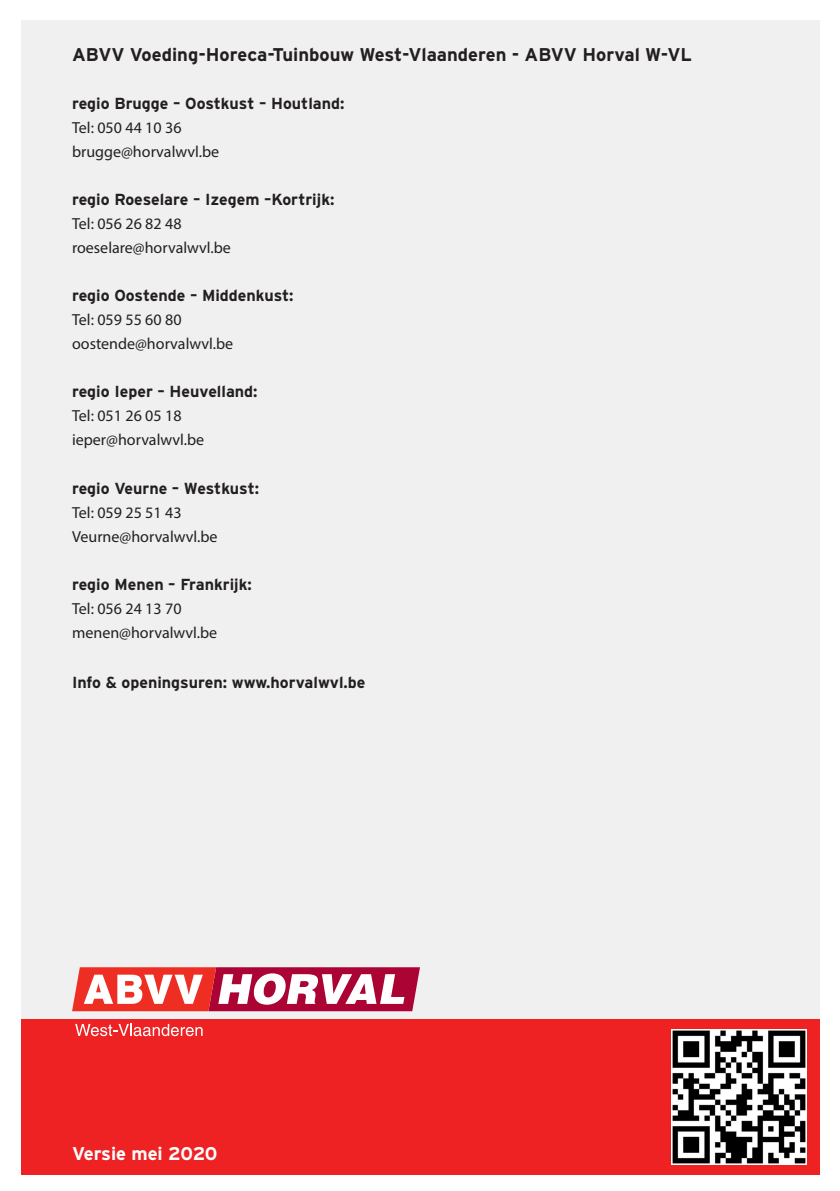
<style>
.page{position:relative;width:840px;height:1191px;background:#fff}
.page>*{position:absolute;margin:0;border:0;box-sizing:border-box;transform-origin:0 0}
.t1{font:700 18.4px "Interstate";color:#231f20}
.t2{font:700 18.4px "Interstate";letter-spacing:-.01em;color:#fff}
.t3{font:16px "Myriad Pro";color:#231f20}
.t4{font:700 16px "Interstate";color:#231f20}
</style>
<div class="page">
<div style="left:21px;top:21px;width:797px;height:1136px;background:#f0f0f0"></div>
<div style="left:21px;top:1019px;width:797px;height:155px;background:#ee2123"></div>
<svg style="left:72px;top:967px;width:348px;height:44px"></svg>
<svg style="left:75px;top:1024px;width:127px;height:12px"></svg>
<img style="left:671px;top:1029px;width:135px;height:135px">
<p class="t1" style="left:72px;top:45px;width:621px">ABVV Voeding-Horeca-Tuinbouw West-Vlaanderen - ABVV Horval W-VL</p>
<p class="t4" style="left:72px;top:95px;width:274px">regio Brugge – Oostkust – Houtland:</p>
<p class="t3" style="left:72px;top:118px;width:111px">Tel: 050 44 10 36</p>
<p class="t3" style="left:72px;top:142px;width:148px">brugge@horvalwvl.be</p>
<p class="t4" style="left:72px;top:191px;width:264px">regio Roeselare – Izegem –Kortrijk:</p>
<p class="t3" style="left:72px;top:214px;width:111px">Tel: 056 26 82 48</p>
<p class="t3" style="left:72px;top:238px;width:160px">roeselare@horvalwvl.be</p>
<p class="t4" style="left:72px;top:287px;width:223px">regio Oostende – Middenkust:</p>
<p class="t3" style="left:72px;top:310px;width:111px">Tel: 059 55 60 80</p>
<p class="t3" style="left:72px;top:334px;width:162px">oostende@horvalwvl.be</p>
<p class="t4" style="left:72px;top:383px;width:187px">regio Ieper – Heuvelland:</p>
<p class="t3" style="left:72px;top:406px;width:111px">Tel: 051 26 05 18</p>
<p class="t3" style="left:72px;top:430px;width:134px">ieper@horvalwvl.be</p>
<p class="t4" style="left:72px;top:479px;width:188px">regio Veurne – Westkust:</p>
<p class="t3" style="left:72px;top:502px;width:111px">Tel: 059 25 51 43</p>
<p class="t3" style="left:72px;top:526px;width:147px">Veurne@horvalwvl.be</p>
<p class="t4" style="left:72px;top:575px;width:181px">regio Menen – Frankrijk:</p>
<p class="t3" style="left:72px;top:598px;width:111px">Tel: 056 24 13 70</p>
<p class="t3" style="left:72px;top:622px;width:147px">menen@horvalwvl.be</p>
<p class="t4" style="left:72px;top:673px;width:295px">Info &amp; openingsuren: www.horvalwvl.be</p>
<p class="t2" style="left:72px;top:1143px;width:147px">Versie mei 2020</p>
</div>
